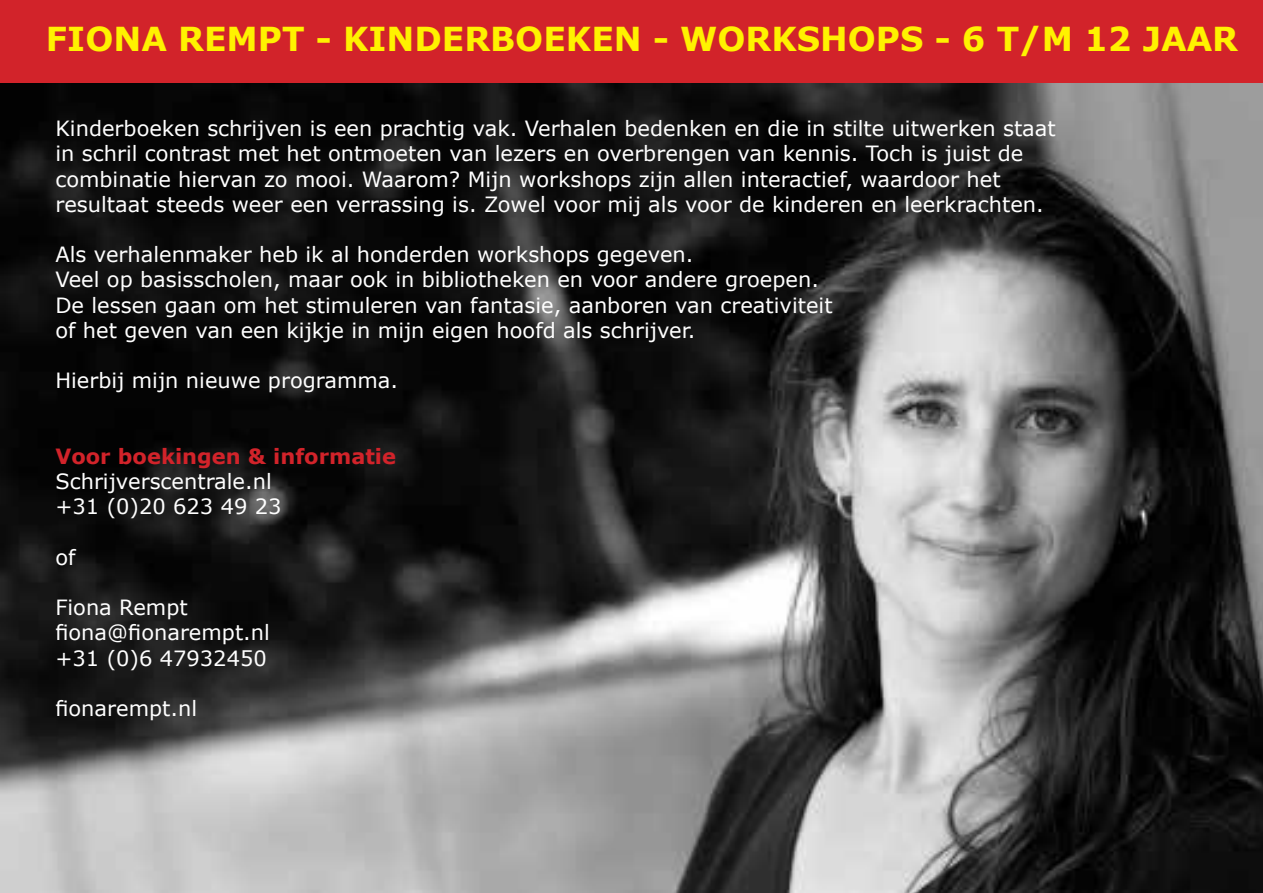
<style>
.page{position:relative;width:1263px;height:893px;background:#fff}
.page>*{position:absolute;margin:0;border:0;box-sizing:border-box;transform-origin:0 0}
.t1{font:700 33px "Verdana";color:#fff200}
.t2{font:21px/25.2px "Verdana";color:#fff}
.t3{font:700 21px "Verdana";color:#d2232a}
</style>
<div class="page">
<div style="left:0;top:0;width:1263px;height:84px;background:#d2232a"></div>
<img style="left:1px;top:83px;width:1262px;height:810px">
<h1 class="t1" style="left:46px;top:18px;width:1194px">FIONA REMPT - KINDERBOEKEN - WORKSHOPS - 6 T/M 12 JAAR</h1>
<p class="t2" style="left:55px;top:116px;width:1002px">Kinderboeken schrijven is een prachtig vak. Verhalen bedenken en die in stilte uitwerken staat in schril contrast met het ontmoeten van lezers en overbrengen van kennis. Toch is juist de combinatie hiervan zo mooi. Waarom? Mijn workshops zijn allen interactief, waardoor het resultaat steeds weer een verrassing is. Zowel voor mij als voor de kinderen en leerkrachten.</p>
<p class="t2" style="left:55px;top:242px;width:779px">Als verhalenmaker heb ik al honderden workshops gegeven.<br>Veel op basisscholen, maar ook in bibliotheken en voor andere groepen.<br>De lessen gaan om het stimuleren van fantasie, aanboren van creativiteit of het geven van een kijkje in mijn eigen hoofd als schrijver.</p>
<p class="t2" style="left:55px;top:368px;width:344px">Hierbij mijn nieuwe programma.</p>
<p class="t3" style="left:55px;top:443px;width:342px">Voor boekingen &amp; informatie</p>
<p class="t2" style="left:55px;top:469px;width:228px">Schrijverscentrale.nl +31 (0)20 623 49 23</p>
<p class="t2" style="left:55px;top:545px;width:22px">of</p>
<p class="t2" style="left:55px;top:595px;width:216px">Fiona Rempt fiona@fionarempt.nl +31 (0)6 47932450</p>
<p class="t2" style="left:55px;top:696px;width:143px">fionarempt.nl</p>
</div>
